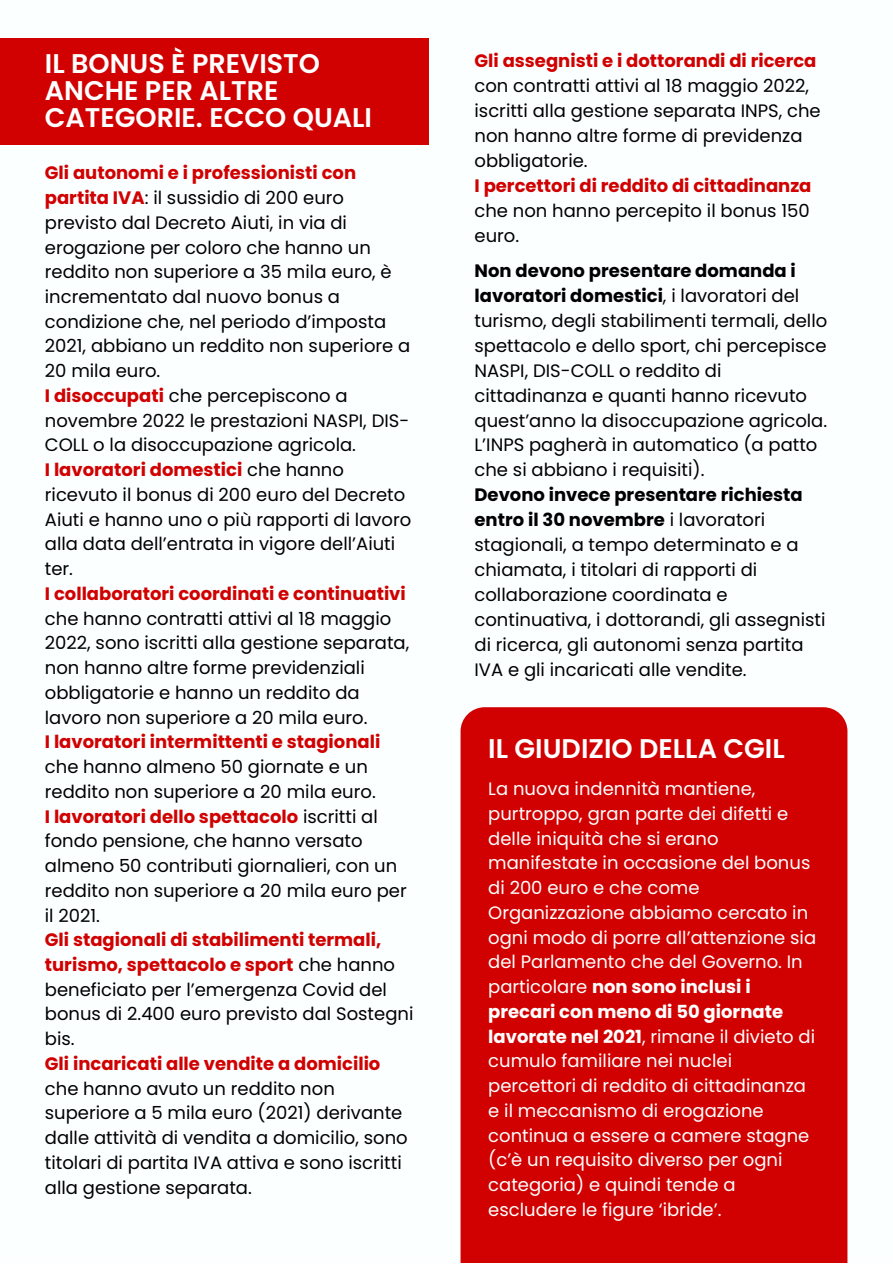
<style>
.page{position:relative;width:893px;height:1264px;background:#fff}
.page>*{position:absolute;margin:0;border:0;box-sizing:border-box;transform-origin:0 0}
.t1{font:600 27px/27px "Poppins";color:#fff}
.t2{font:18px/24.8px "Poppins";color:#000}
.t3{font:18px/24.8px "Poppins";color:#fff}
.t4{font:700 18px "Poppins";color:#d10101}
.s1{font-weight:700}
.s2{font-weight:700;color:#d10101}
</style>
<div class="page">
<div style="left:0;top:0;width:892px;height:1262px;background:#fbffff"></div>
<div style="left:460px;top:707px;width:387px;height:555px;background:#d10101"></div>
<div style="left:0;top:39px;width:428px;height:106px;background:#d10101"></div>
<h1 class="t1" style="left:45px;top:50px;width:329px">IL BONUS È PREVISTO<br>ANCHE PER ALTRE<br>CATEGORIE. ECCO QUALI</h1>
<p class="t4" style="left:474px;top:48px;width:343px">Gli assegnisti e i dottorandi di ricerca</p>
<p class="t2" style="left:474px;top:73px;width:347px">con contratti attivi al 18 maggio 2022, iscritti alla gestione separata INPS, che non hanno altre forme di previdenza obbligatorie.</p>
<p class="t4" style="left:474px;top:173px;width:338px">I percettori di reddito di cittadinanza</p>
<p class="t2" style="left:474px;top:198px;width:337px">che non hanno percepito il bonus 150 euro.</p>
<p class="t2" style="left:474px;top:258px;width:354px"><span class="s1">Non devono presentare domanda i lavoratori domestici</span>, i lavoratori del turismo, degli stabilimenti termali, dello spettacolo e dello sport, chi percepisce NASPI, DIS-COLL o reddito di cittadinanza e quanti hanno ricevuto quest’anno la disoccupazione agricola.<br>L’INPS pagherà in automatico (a patto che si abbiano i requisiti).</p>
<p class="t2" style="left:474px;top:482px;width:352px"><span class="s1">Devono invece presentare richiesta entro il 30 novembre</span> i lavoratori stagionali, a tempo determinato e a chiamata, i titolari di rapporti di collaborazione coordinata e continuativa, i dottorandi, gli assegnisti di ricerca, gli autonomi senza partita IVA e gli incaricati alle vendite.</p>
<p class="t2" style="left:45px;top:161px;width:368px"><span class="s2">Gli autonomi e i professionisti con partita IVA</span>: il sussidio di 200 euro previsto dal Decreto Aiuti, in via di erogazione per coloro che hanno un reddito non superiore a 35 mila euro, è incrementato dal nuovo bonus a condizione che, nel periodo d’imposta 2021, abbiano un reddito non superiore a 20 mila euro.<br><span class="s2">I disoccupati</span> che percepiscono a novembre 2022 le prestazioni NASPI, DIS-COLL o la disoccupazione agricola.<br><span class="s2">I lavoratori domestici</span> che hanno ricevuto il bonus di 200 euro del Decreto Aiuti e hanno uno o più rapporti di lavoro alla data dell’entrata in vigore dell’Aiuti ter.</p>
<p class="t4" style="left:45px;top:581px;width:362px">I collaboratori coordinati e continuativi</p>
<p class="t2" style="left:45px;top:606px;width:366px">che hanno contratti attivi al 18 maggio 2022, sono iscritti alla gestione separata, non hanno altre forme previdenziali obbligatorie e hanno un reddito da lavoro non superiore a 20 mila euro.</p>
<p class="t4" style="left:45px;top:729px;width:337px">I lavoratori intermittenti e stagionali</p>
<p class="t2" style="left:45px;top:754px;width:363px">che hanno almeno 50 giornate e un reddito non superiore a 20 mila euro.<br><span class="s2">I lavoratori dello spettacolo</span> iscritti al fondo pensione, che hanno versato almeno 50 contributi giornalieri, con un reddito non superiore a 20 mila euro per il 2021.</p>
<p class="t2" style="left:45px;top:927px;width:370px"><span class="s2">Gli stagionali di stabilimenti termali, turismo, spettacolo e sport</span> che hanno beneficiato per l’emergenza Covid del bonus di 2.400 euro previsto dal Sostegni bis.</p>
<p class="t4" style="left:45px;top:1051px;width:337px">Gli incaricati alle vendite a domicilio</p>
<p class="t2" style="left:45px;top:1076px;width:364px">che hanno avuto un reddito non superiore a 5 mila euro (2021) derivante dalle attività di vendita a domicilio, sono titolari di partita IVA attiva e sono iscritti alla gestione separata.</p>
<h1 class="t1" style="left:488px;top:735px;width:298px">IL GIUDIZIO DELLA CGIL</h1>
<p class="t3" style="left:488px;top:776px;width:329px">La nuova indennità mantiene, purtroppo, gran parte dei difetti e delle iniquità che si erano manifestate in occasione del bonus di 200 euro e che come<br>Organizzazione abbiamo cercato in ogni modo di porre all’attenzione sia del Parlamento che del Governo. In particolare <span class="s1">non sono inclusi i precari con meno di 50 giornate lavorate nel 2021</span>, rimane il divieto di cumulo familiare nei nuclei percettori di reddito di cittadinanza e il meccanismo di erogazione continua a essere a camere stagne (c’è un requisito diverso per ogni categoria) e quindi tende a escludere le figure ‘ibride’.</p>
</div>
